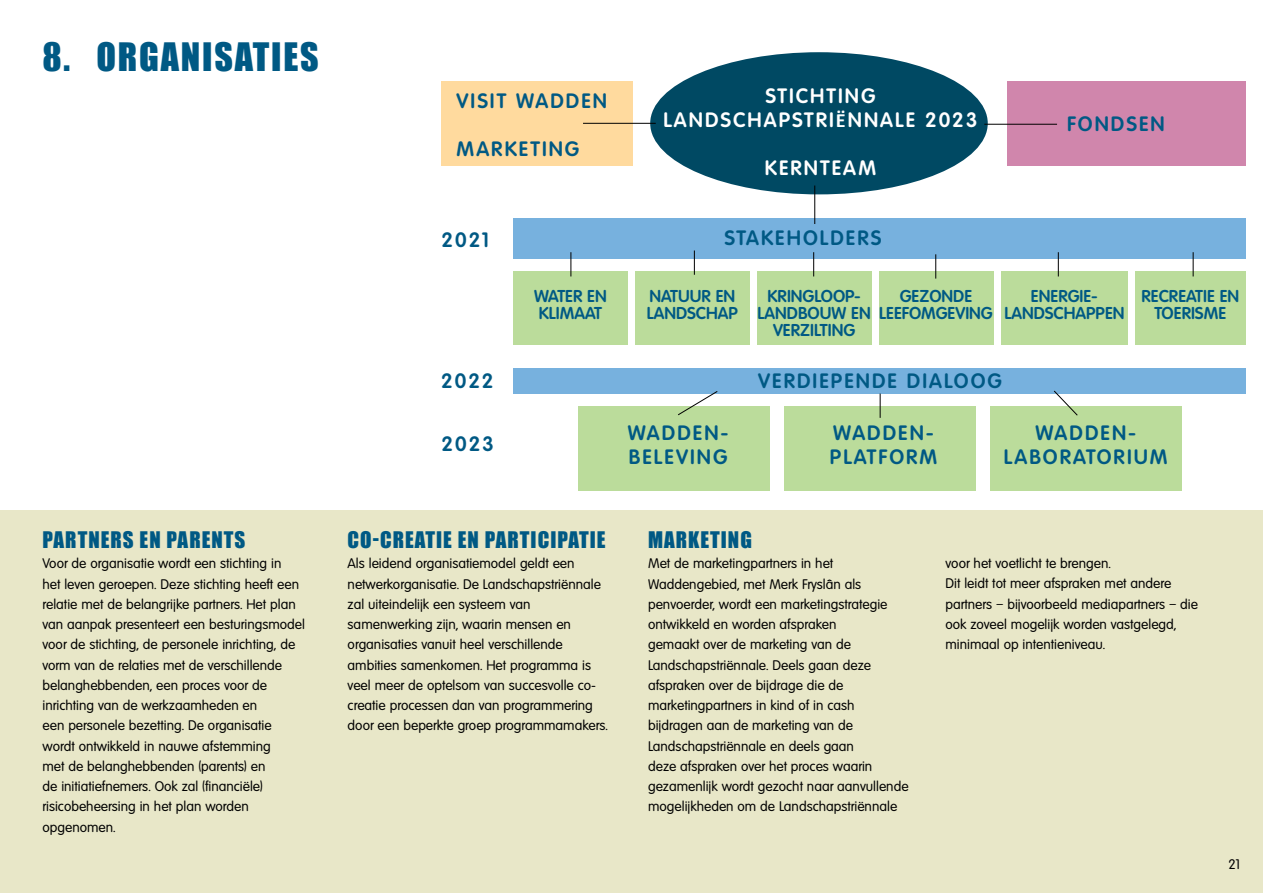
<style>
.page{position:relative;width:1263px;height:893px;background:#fff}
.page>*{position:absolute;margin:0;border:0;box-sizing:border-box;transform-origin:0 0}
.t1{font:36px "Impact";letter-spacing:.05em;color:#005984}
.t2{font:21px "Impact";letter-spacing:.05em;color:#005984}
.t3{font:600 20.25px "Volkswagen TS";letter-spacing:.1em;color:#005984}
.t4{font:600 20.25px "Volkswagen TS";letter-spacing:.1em;color:#fff}
.t5{font:600 16.65px/16.6px "Volkswagen TS";color:#005984;text-align:center}
.t6{font:13.5px/20.2px "Volkswagen TS";color:#000}
.s1{font-family:"Calibri";font-weight:700}
</style>
<div class="page">
<div style="left:0;top:510px;width:1263px;height:383px;background:#e8e7c8"></div>
<div style="left:513px;top:219px;width:733px;height:40px;background:#77b1de"></div>
<div style="left:1008px;top:81px;width:238px;height:85px;background:#d086ac"></div>
<div style="left:578px;top:406px;width:192px;height:84px;background:#bbdc9b"></div>
<div style="left:784px;top:406px;width:191px;height:84px;background:#bbdc9b"></div>
<div style="left:513px;top:368px;width:733px;height:26px;background:#77b1de"></div>
<div style="left:990px;top:406px;width:192px;height:84px;background:#bbdc9b"></div>
<div style="left:441px;top:81px;width:192px;height:85px;background:#ffda9e"></div>
<div style="left:513px;top:271px;width:115px;height:74px;background:#bbdc9b"></div>
<div style="left:635px;top:271px;width:114px;height:74px;background:#bbdc9b"></div>
<div style="left:757px;top:271px;width:114px;height:74px;background:#bbdc9b"></div>
<div style="left:879px;top:271px;width:114px;height:74px;background:#bbdc9b"></div>
<div style="left:1001px;top:271px;width:126px;height:74px;background:#bbdc9b"></div>
<div style="left:1135px;top:271px;width:111px;height:74px;background:#bbdc9b"></div>
<div style="left:650px;top:52px;width:338px;height:142px;background:#004963;border-radius:50%"></div>
<svg style="left:678px;top:391px;width:40px;height:25px"></svg>
<svg style="left:1054px;top:390px;width:24px;height:26px"></svg>
<hr style="left:583px;top:123px;width:73px;height:1px;background:#000">
<hr style="left:984px;top:124px;width:73px;height:1px;background:#000">
<svg style="left:880px;top:394px;width:1px;height:24px"></svg>
<svg style="left:570px;top:252px;width:1px;height:24px"></svg>
<svg style="left:694px;top:250px;width:1px;height:25px"></svg>
<svg style="left:813px;top:252px;width:1px;height:24px"></svg>
<svg style="left:935px;top:254px;width:1px;height:25px"></svg>
<svg style="left:1058px;top:252px;width:1px;height:24px"></svg>
<svg style="left:1193px;top:252px;width:1px;height:24px"></svg>
<hr style="left:814px;top:186px;width:1px;height:38px;background:#000">
<h1 class="t1" style="left:43px;top:29px;width:278px">8. ORGANISATIES</h1>
<h2 class="t2" style="left:43px;top:524px;width:204px">PARTNERS EN PARENTS</h2>
<p class="t6" style="left:43px;top:554px;width:264px">Voor de organisatie wordt een stichting in<br>het leven geroepen. Deze stichting heeft een relatie met de belangrijke partners. Het plan van aanpak presenteert een besturingsmodel voor de stichting, de personele inrichting, de vorm van de relaties met de verschillende belanghebbenden, een proces voor de inrichting van de werkzaamheden en<br>een personele bezetting. De organisatie wordt ontwikkeld in nauwe afstemming<br>met de belanghebbenden (parents) en<br>de initiatiefnemers. Ook zal (financiële) risicobeheersing in het plan worden opgenomen.</p>
<h3 class="t3" style="left:456px;top:88px;width:152px">VISIT WADDEN</h3>
<h3 class="t3" style="left:456px;top:136px;width:124px">MARKETING</h3>
<h3 class="t4" style="left:765px;top:84px;width:14px">STICHTING</h3>
<h3 class="t4" style="left:663px;top:108px;width:16px">LANDSCHA</h3>
<h3 class="t4" style="left:779px;top:108px;width:84px">PSTRI<span class="s1">Ë</span>NNALE</h3>
<h3 class="t4" style="left:925px;top:108px;width:54px">2023</h3>
<h3 class="t4" style="left:765px;top:156px;width:55px">KERNTEAM</h3>
<h3 class="t3" style="left:1067px;top:112px;width:15px">FONDSEN</h3>
<h3 class="t3" style="left:441px;top:228px;width:52px">2021</h3>
<h3 class="t3" style="left:724px;top:225px;width:158px">STAKEHOLDERS</h3>
<p class="t5" style="left:534px;top:288px;width:11px">WATE</p>
<p class="t5" style="left:573px;top:288px;width:25px">R EN</p>
<p class="t5" style="left:539px;top:304px;width:6px">KLIMAAT</p>
<p class="t5" style="left:649px;top:288px;width:12px">NATUU</p>
<p class="t5" style="left:701px;top:288px;width:25px">R EN</p>
<p class="t5" style="left:647px;top:304px;width:12px">LANDSCHA</p>
<p class="t5" style="left:728px;top:304px;width:11px">P</p>
<p class="t5" style="left:767px;top:288px;width:30px">KRINGLOO</p>
<p class="t5" style="left:845px;top:288px;width:17px">P-</p>
<p class="t5" style="left:758px;top:304px;width:12px">LANDBOUW</p>
<p class="t5" style="left:851px;top:304px;width:10px">EN</p>
<p class="t5" style="left:773px;top:321px;width:36px">VERZILTING</p>
<p class="t5" style="left:879px;top:288px;width:115px">GEZONDE<br>LEEFOMGEVING</p>
<p class="t5" style="left:1031px;top:288px;width:68px">ENERGIE-</p>
<p class="t5" style="left:1004px;top:304px;width:12px">LANDSCHA</p>
<p class="t5" style="left:1086px;top:304px;width:29px">PPEN</p>
<p class="t5" style="left:1141px;top:288px;width:45px">RECREATIE</p>
<p class="t5" style="left:1220px;top:288px;width:10px">EN</p>
<p class="t5" style="left:1154px;top:304px;width:4px">TOE</p>
<p class="t5" style="left:1182px;top:304px;width:19px">RISME</p>
<h3 class="t3" style="left:441px;top:369px;width:54px">2022</h3>
<h3 class="t3" style="left:758px;top:368px;width:100px">VERDIEPENDE</h3>
<h3 class="t3" style="left:907px;top:368px;width:15px">DIALOOG</h3>
<h3 class="t3" style="left:441px;top:431px;width:54px">2023</h3>
<h3 class="t3" style="left:628px;top:420px;width:4px">WADDEN</h3>
<h3 class="t3" style="left:720px;top:420px;width:10px">-</h3>
<h3 class="t3" style="left:629px;top:444px;width:14px">BELEVING</h3>
<h3 class="t3" style="left:833px;top:420px;width:16px">WADDEN</h3>
<h3 class="t3" style="left:926px;top:420px;width:10px">-</h3>
<h3 class="t3" style="left:830px;top:444px;width:27px">PLATFO</h3>
<h3 class="t3" style="left:906px;top:444px;width:32px">RM</h3>
<h3 class="t3" style="left:1035px;top:420px;width:16px">WADDEN</h3>
<h3 class="t3" style="left:1128px;top:420px;width:10px">-</h3>
<h3 class="t3" style="left:1004px;top:444px;width:15px">LABO</h3>
<h3 class="t3" style="left:1060px;top:444px;width:27px">RATO</h3>
<h3 class="t3" style="left:1113px;top:444px;width:28px">RIUM</h3>
<h2 class="t2" style="left:348px;top:524px;width:260px">CO-CREATIE EN PARTICIPATIE</h2>
<p class="t6" style="left:348px;top:554px;width:262px">Als leidend organisatiemodel geldt een netwerkorganisatie. De Landschapstriënnale zal uiteindelijk een systeem van samenwerking zijn, waarin mensen en organisaties vanuit heel verschillende ambities samenkomen. Het programma is veel meer de optelsom van succesvolle co&shy;creatie processen dan van programmering door een beperkte groep programmamakers.</p>
<h2 class="t2" style="left:648px;top:524px;width:104px">MARKETING</h2>
<p class="t6" style="left:648px;top:554px;width:262px">Met de marketingpartners in het Waddengebied, met Merk Fryslân als penvoerder, wordt een marketingstrategie ontwikkeld en worden afspraken<br>gemaakt over de marketing van de Landschapstriënnale. Deels gaan deze afspraken over de bijdrage die de marketingpartners in kind of in cash bijdragen aan de marketing van de Landschapstriënnale en deels gaan<br>deze afspraken over het proces waarin gezamenlijk wordt gezocht naar aanvullende mogelijkheden om de Landschapstriënnale</p>
<p class="t6" style="left:945px;top:553px;width:254px">voor het voetlicht te brengen.<br>Dit leidt tot meer afspraken met andere partners – bijvoorbeeld mediapartners – die ook zoveel mogelijk worden vastgelegd, minimaal op intentieniveau.</p>
<p class="t6" style="left:1228px;top:854px;width:15px">21</p>
</div>
